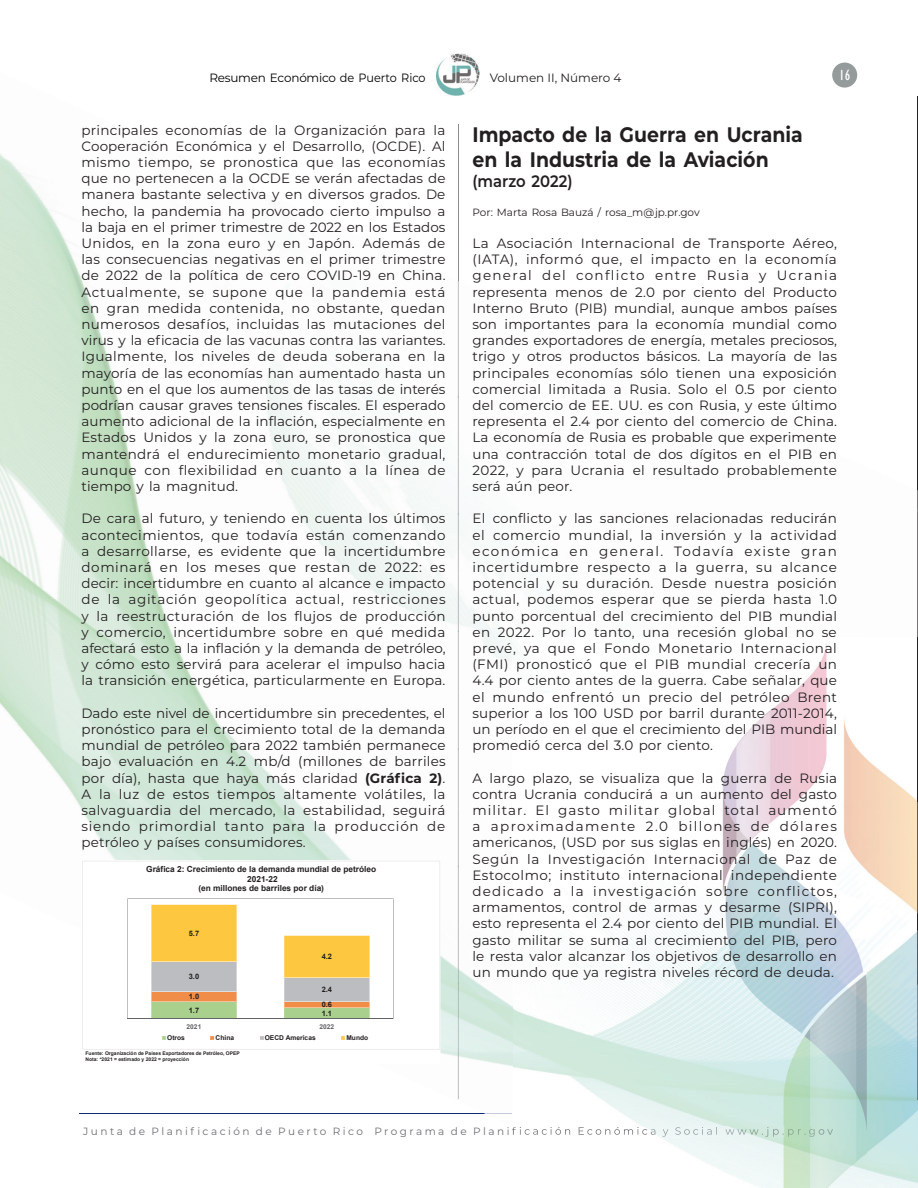
<style>
.page{position:relative;width:918px;height:1188px;background:#fff}
.page>*{position:absolute;margin:0;border:0;box-sizing:border-box;transform-origin:0 0}
.t1{font:700 21px/25.2px "Montserrat";color:#231f20;scale:.9 1}
.t2{font:600 16.5px "Montserrat";color:#231f20;scale:.9 1}
.t3{font:condensed 15px "Gill Sans";color:#fff}
.t4{font:13.5px/16.2px "Montserrat";letter-spacing:.01em;color:#231f20;text-align:justify}
.t5{font:12px "Montserrat";letter-spacing:-.02em;color:#000}
.t6{font:12px "Montserrat";color:#231f20}
.t7{font:10.5px "Montserrat";letter-spacing:.235em;color:#6c6d70}
.t8{font:10.5px "Montserrat";color:#231f20}
.t9{font:700 8.4px/9.6px "Arial";color:#231f20;text-align:center}
.t10{font:700 7.5px "Arial";color:#231f20}
.t11{font:700 6.6px "Arial";color:#231f20}
.t12{font:700 6.6px "Arial";color:#636366}
.t13{font:700 4.95px/6px "Arial";color:#231f20}
.s1{font-weight:700}
.s2{font-weight:500}
</style>
<div class="page">
<hr style="left:917px;top:96px;width:1px;height:1003px;background:#231f20">
<img style="left:436px;top:54px;width:44px;height:18px">
<hr style="left:79px;top:1113px;width:758px;height:1px;background:#0d2b70">
<img style="left:0;top:72px;width:480px;height:175px">
<img style="left:0;top:247px;width:459px;height:117px">
<img style="left:0;top:364px;width:458px;height:118px">
<img style="left:0;top:482px;width:501px;height:117px">
<img style="left:0;top:599px;width:513px;height:318px">
<img style="left:0;top:717px;width:195px;height:200px">
<img style="left:172px;top:805px;width:144px;height:55px">
<img style="left:440px;top:917px;width:73px;height:183px">
<img style="left:169px;top:854px;width:18px;height:6px">
<img style="left:469px;top:1010px;width:44px;height:90px">
<img style="left:917px;top:490px;width:1px;height:147px">
<img style="left:458px;top:281px;width:1px;height:114px">
<img style="left:458px;top:395px;width:1px;height:118px">
<img style="left:458px;top:513px;width:1px;height:117px">
<img style="left:458px;top:630px;width:1px;height:118px">
<img style="left:458px;top:748px;width:1px;height:117px">
<img style="left:458px;top:865px;width:1px;height:117px">
<img style="left:458px;top:982px;width:1px;height:117px">
<svg style="left:484px;top:1113px;width:29px;height:1px"></svg>
<div style="left:832px;top:63px;width:25px;height:25px;background:#949b9a;border-radius:50%"></div>
<img style="left:513px;top:643px;width:405px;height:545px">
<img style="left:513px;top:1113px;width:324px;height:1px">
<img style="left:514px;top:1127px;width:203px;height:10px">
<img style="left:725px;top:1127px;width:90px;height:10px">
<img style="left:819px;top:1129px;width:14px;height:6px">
<div style="left:82px;top:860px;width:358px;height:204px;background:#fff"></div>
<svg style="left:82px;top:861px;width:358px;height:188px"></svg>
<p class="t5" style="left:209px;top:69px;width:218px">Resumen Económico de Puerto Rico</p>
<p class="t6" style="left:490px;top:69px;width:133px">Volumen II, Número 4</p>
<p class="t3" style="left:839px;top:66px;width:12px">16</p>
<p class="t4" style="left:82px;top:121px;width:366px">principales economías de la Organización para la Cooperación Económica y el Desarrollo, (OCDE). Al mismo tiempo, se pronostica que las economías que no pertenecen a la OCDE se verán afectadas de manera bastante selectiva y en diversos grados. De hecho, la pandemia ha provocado cierto impulso a la baja en el primer trimestre de 2022 en los Estados Unidos, en la zona euro y en Japón. Además de las consecuencias negativas en el primer trimestre de 2022 de la política de cero COVID-19 en China.<br>Actualmente, se supone que la pandemia está en gran medida contenida, no obstante, quedan numerosos desafíos, incluidas las mutaciones del virus y la eficacia de las vacunas contra las variantes.<br>Igualmente, los niveles de deuda soberana en la mayoría de las economías han aumentado hasta un punto en el que los aumentos de las tasas de interés podrían causar graves tensiones fiscales. El esperado aumento adicional de la inflación, especialmente en Estados Unidos y la zona euro, se pronostica que mantendrá el endurecimiento monetario gradual, aunque con flexibilidad en cuanto a la línea de tiempo y la magnitud.</p>
<p class="t4" style="left:82px;top:510px;width:366px">De cara al futuro, y teniendo en cuenta los últimos acontecimientos, que todavía están comenzando a desarrollarse, es evidente que la incertidumbre dominará en los meses que restan de 2022: es decir: incertidumbre en cuanto al alcance e impacto de la agitación geopolítica actual, restricciones y la reestructuración de los flujos de producción y comercio, incertidumbre sobre en qué medida afectará esto a la inflación y la demanda de petróleo, y cómo esto servirá para acelerar el impulso hacia la transición energética, particularmente en Europa.</p>
<p class="t4" style="left:82px;top:704px;width:366px">Dado este nivel de incertidumbre sin precedentes, el pronóstico para el crecimiento total de la demanda mundial de petróleo para 2022 también permanece bajo evaluación en 4.2 mb/d (millones de barriles por día), hasta que haya más claridad <span class="s1">(Gráfica 2)</span>.<br>A la luz de estos tiempos altamente volátiles, la salvaguardia del mercado, la estabilidad, seguirá siendo primordial tanto para la producción de petróleo y países consumidores.</p>
<p class="t9" style="left:146px;top:864px;width:232px">Gráfica 2: Crecimiento de la demanda mundial de petróleo<br>2021-22<br>(en millones de barriles por día)</p>
<p class="t10" style="left:189px;top:928px;width:12px">5.7</p>
<p class="t10" style="left:189px;top:971px;width:12px">3.0</p>
<p class="t10" style="left:189px;top:991px;width:12px">1.0</p>
<p class="t10" style="left:189px;top:1005px;width:12px">1.7</p>
<p class="t10" style="left:322px;top:951px;width:12px">4.2</p>
<p class="t10" style="left:322px;top:984px;width:12px">2.4</p>
<p class="t10" style="left:322px;top:999px;width:12px">0.6</p>
<p class="t10" style="left:322px;top:1008px;width:12px">1.1</p>
<p class="t12" style="left:187px;top:1022px;width:16px">2021</p>
<p class="t12" style="left:320px;top:1022px;width:16px">2022</p>
<p class="t11" style="left:167px;top:1033px;width:19px">Otros</p>
<p class="t11" style="left:216px;top:1033px;width:20px">China</p>
<p class="t11" style="left:265px;top:1033px;width:53px">OECD Americas</p>
<p class="t11" style="left:346px;top:1033px;width:23px">Mundo</p>
<p class="t13" style="left:86px;top:1051px;width:156px">Fuente: Organización de Países Exportadores de Petróleo, OPEP<br>Nota: *2021 = estimado y 2022 = proyección</p>
<h1 class="t1" style="left:472px;top:121px;width:369px">Impacto de la Guerra en Ucrania en la Industria de la Aviación</h1>
<p class="t2" style="left:472px;top:169px;width:113px">(marzo 2022)</p>
<p class="t8" style="left:472px;top:205px;width:229px">Por: Marta Rosa Bauzá / rosa_m@jp.pr.gov</p>
<p class="t4" style="left:472px;top:235px;width:366px">La Asociación Internacional de Transporte Aéreo, (IATA), informó que, el impacto en la economía general del conflicto entre Rusia y Ucrania representa menos de 2.0 por ciento del Producto Interno Bruto (PIB) mundial, aunque ambos países son importantes para la economía mundial como grandes exportadores de energía, metales preciosos, trigo y otros productos básicos. La mayoría de las principales economías sólo tienen una exposición comercial limitada a Rusia. Solo el 0.5 por ciento del comercio de EE. UU. es con Rusia, y este último representa el 2.4 por ciento del comercio de China.<br>La economía de Rusia es probable que experimente una contracción total de dos dígitos en el PIB en 2022, y para Ucrania el resultado probablemente será aún peor.</p>
<p class="t4" style="left:472px;top:510px;width:366px">El conflicto y las sanciones relacionadas reducirán el comercio mundial, la inversión y la actividad económica en general. Todavía existe gran incertidumbre respecto a la guerra, su alcance potencial y su duración. Desde nuestra posición actual, podemos esperar que se pierda hasta 1.0 punto porcentual del crecimiento del PIB mundial en 2022. Por lo tanto, una recesión global no se prevé, ya que el Fondo Monetario Internacional (FMI) pronosticó que el PIB mundial crecería un 4.4 por ciento antes de la guerra. Cabe señalar, que el mundo enfrentó un precio del petróleo Brent superior a los 100 USD por barril durante 2011-2014, un período en el que el crecimiento del PIB mundial promedió cerca del 3.0 por ciento.</p>
<p class="t4" style="left:472px;top:769px;width:366px">A largo plazo, se visualiza que la guerra de Rusia contra Ucrania conducirá a un aumento del gasto militar. El gasto militar global total aumentó a aproximadamente 2.0 billones de dólares americanos, (USD por sus siglas en inglés) en 2020.<br>Según la Investigación Internacional de Paz de Estocolmo; instituto internacional independiente dedicado a la investigación sobre conflictos, armamentos, control de armas y desarme (SIPRI), esto representa el 2.4 por ciento del PIB mundial. El gasto militar se suma al crecimiento del PIB, pero le resta valor alcanzar los objetivos de desarrollo en un mundo que ya registra niveles récord de deuda.</p>
<p class="t7" style="left:83px;top:1124px;width:751px">Junta de Planificación de Puerto Rico Programa de Planificación Económica y Social www.jp.pr.g<span class="s2">ov</span></p>
</div>
